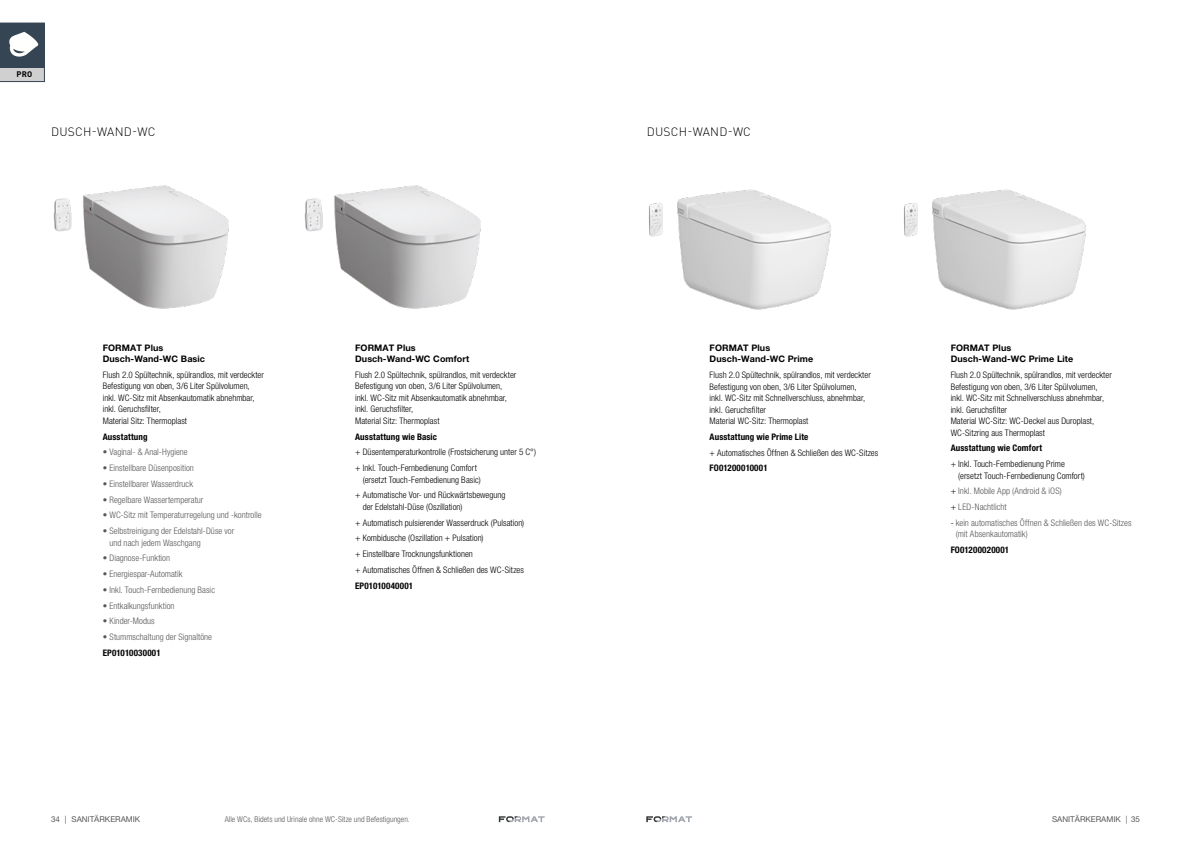
<style>
.page{position:relative;width:1191px;height:842px;background:#fff}
.page>*{position:absolute;margin:0;border:0;box-sizing:border-box;transform-origin:0 0}
.t1{font:300 12px "DIN Pro";letter-spacing:.02em;color:#000}
.t2{font:300 condensed 9px/11.5px "Helvetica Neue LT Pro";letter-spacing:.005em;color:#000}
.t3{font:300 condensed 9px/11.5px "Helvetica Neue LT Pro";letter-spacing:.005em;color:#575756}
.t4{font:700 condensed 9px "Helvetica Neue LT Pro";letter-spacing:.015em;color:#000}
.t5{font:700 9px/11.5px "Helvetica Neue LT Pro";letter-spacing:.01em;color:#000}
.t6{font:300 condensed 8px "Helvetica Neue LT Pro";letter-spacing:.01em;color:#575756}
.t7{font:8px "Helvetica Neue LT Pro";color:#575756}
.t8{font:700 8px "DIN Pro";color:#000}
.s1{color:#000}
</style>
<div class="page">
<svg style="left:499px;top:816px;width:45px;height:6px"></svg>
<svg style="left:646px;top:816px;width:46px;height:6px"></svg>
<svg style="left:0;top:23px;width:45px;height:59px"></svg>
<img style="left:304px;top:185px;width:177px;height:124px">
<img style="left:649px;top:189px;width:183px;height:121px">
<img style="left:904px;top:189px;width:183px;height:121px">
<img style="left:53px;top:185px;width:176px;height:124px">
<p class="t8" style="left:17px;top:69px;width:17px">PRO</p>
<h1 class="t1" style="left:51px;top:124px;width:106px">DUSCH-WAND-WC</h1>
<h1 class="t1" style="left:646px;top:124px;width:106px">DUSCH-WAND-WC</h1>
<p class="t5" style="left:103px;top:341px;width:104px">FORMAT Plus<br>Dusch-Wand-WC Basic</p>
<p class="t2" style="left:103px;top:369px;width:163px">Flush 2.0 Spültechnik, spülrandlos, mit verdeckter Befestigung von oben, 3/6 Liter Spülvolumen, inkl. WC-Sitz mit Absenkautomatik abnehmbar, inkl. Geruchsfilter,<br>Material Sitz: Thermoplast</p>
<p class="t4" style="left:103px;top:431px;width:46px">Ausstattung</p>
<p class="t3" style="left:103px;top:446px;width:86px">• Vaginal- &amp; Anal-Hygiene</p>
<p class="t3" style="left:103px;top:462px;width:93px">• Einstellbare Düsenposition</p>
<p class="t3" style="left:103px;top:478px;width:92px">• Einstellbarer Wasserdruck</p>
<p class="t3" style="left:103px;top:494px;width:102px">• Regelbare Wassertemperatur</p>
<p class="t3" style="left:103px;top:509px;width:160px">• WC-Sitz mit Temperaturregelung und -kontrolle</p>
<p class="t3" style="left:109px;top:525px;width:126px;text-indent:-7px">• Selbstreinigung der Edelstahl-Düse vor und nach jedem Waschgang</p>
<p class="t3" style="left:103px;top:552px;width:69px">• Diagnose-Funktion</p>
<p class="t3" style="left:103px;top:568px;width:81px">• Energiespar-Automatik</p>
<p class="t3" style="left:103px;top:584px;width:114px">• Inkl. Touch-Fernbedienung Basic</p>
<p class="t3" style="left:103px;top:600px;width:73px">• Entkalkungsfunktion</p>
<p class="t3" style="left:103px;top:615px;width:53px">• Kinder-Modus</p>
<p class="t3" style="left:103px;top:631px;width:111px">• Stummschaltung der Signaltöne</p>
<p class="t4" style="left:103px;top:647px;width:59px">EP01010030001</p>
<p class="t5" style="left:355px;top:341px;width:116px">FORMAT Plus<br>Dusch-Wand-WC Comfort</p>
<p class="t2" style="left:355px;top:369px;width:163px">Flush 2.0 Spültechnik, spülrandlos, mit verdeckter Befestigung von oben, 3/6 Liter Spülvolumen, inkl. WC-Sitz mit Absenkautomatik abnehmbar, inkl. Geruchsfilter,<br>Material Sitz: Thermoplast</p>
<p class="t4" style="left:355px;top:431px;width:83px">Ausstattung wie Basic</p>
<p class="t2" style="left:355px;top:444px;width:182px;line-height:15.8px">+ Düsentemperaturkontrolle (Frostsicherung unter 5 C°) + Inkl. Touch-Fernbedienung Comfort</p>
<p class="t2" style="left:355px;top:471px;width:152px;line-height:15.8px;text-indent:8px">(ersetzt Touch-Fernbedienung Basic)<br>+ Automatische Vor- und Rückwärtsbewegung</p>
<p class="t2" style="left:355px;top:499px;width:171px;line-height:15.8px;text-indent:8px">der Edelstahl-Düse (Oszillation)<br>+ Automatisch pulsierender Wasserdruck (Pulsation) + Kombidusche (Oszillation + Pulsation)<br>+ Einstellbare Trocknungsfunktionen<br>+ Automatisches Öffnen &amp; Schließen des WC-Sitzes</p>
<p class="t4" style="left:355px;top:580px;width:60px">EP01010040001</p>
<p class="t5" style="left:709px;top:342px;width:105px">FORMAT Plus<br>Dusch-Wand-WC Prime</p>
<p class="t2" style="left:709px;top:369px;width:163px">Flush 2.0 Spültechnik, spülrandlos, mit verdeckter Befestigung von oben, 3/6 Liter Spülvolumen, inkl. WC-Sitz mit Schnellverschluss, abnehmbar, inkl. Geruchsfilter<br>Material WC-Sitz: Thermoplast</p>
<p class="t4" style="left:709px;top:431px;width:100px">Ausstattung wie Prime Lite</p>
<p class="t2" style="left:709px;top:447px;width:170px">+ Automatisches Öffnen &amp; Schließen des WC-Sitzes</p>
<p class="t4" style="left:709px;top:463px;width:60px">FO01200010001</p>
<p class="t5" style="left:950px;top:342px;width:124px">FORMAT Plus<br>Dusch-Wand-WC Prime Lite</p>
<p class="t2" style="left:950px;top:369px;width:163px">Flush 2.0 Spültechnik, spülrandlos, mit verdeckter Befestigung von oben, 3/6 Liter Spülvolumen, inkl. WC-Sitz mit Schnellverschluss abnehmbar, inkl. Geruchsfilter<br>Material WC-Sitz: WC-Deckel aus Duroplast, WC-Sitzring aus Thermoplast</p>
<p class="t4" style="left:950px;top:443px;width:93px">Ausstattung wie Comfort</p>
<p class="t2" style="left:958px;top:458px;width:128px;text-indent:-8px">+ Inkl. Touch-Fernbedienung Prime (ersetzt Touch-Fernbedienung Comfort)</p>
<p class="t3" style="left:950px;top:483px;width:113px;line-height:15.8px"><span class="s1">+</span> Inkl. Mobile App (Android &amp; iOS) <span class="s1">+</span> LED-Nachtlicht</p>
<p class="t3" style="left:955px;top:517px;width:177px;text-indent:-5px"><span class="s1">-</span> kein automatisches Öffnen &amp; Schließen des WC-Sitzes (mit Absenkautomatik)</p>
<p class="t4" style="left:950px;top:544px;width:60px">FO01200020001</p>
<p class="t7" style="left:51px;top:814px;width:91px">34 | SANITÄRKERAMIK</p>
<p class="t6" style="left:225px;top:815px;width:187px">Alle WCs, Bidets und Urinale ohne WC-Sitze und Befestigungen.</p>
<p class="t7" style="left:1052px;top:815px;width:89px">SANITÄRKERAMIK | 35</p>
</div>
